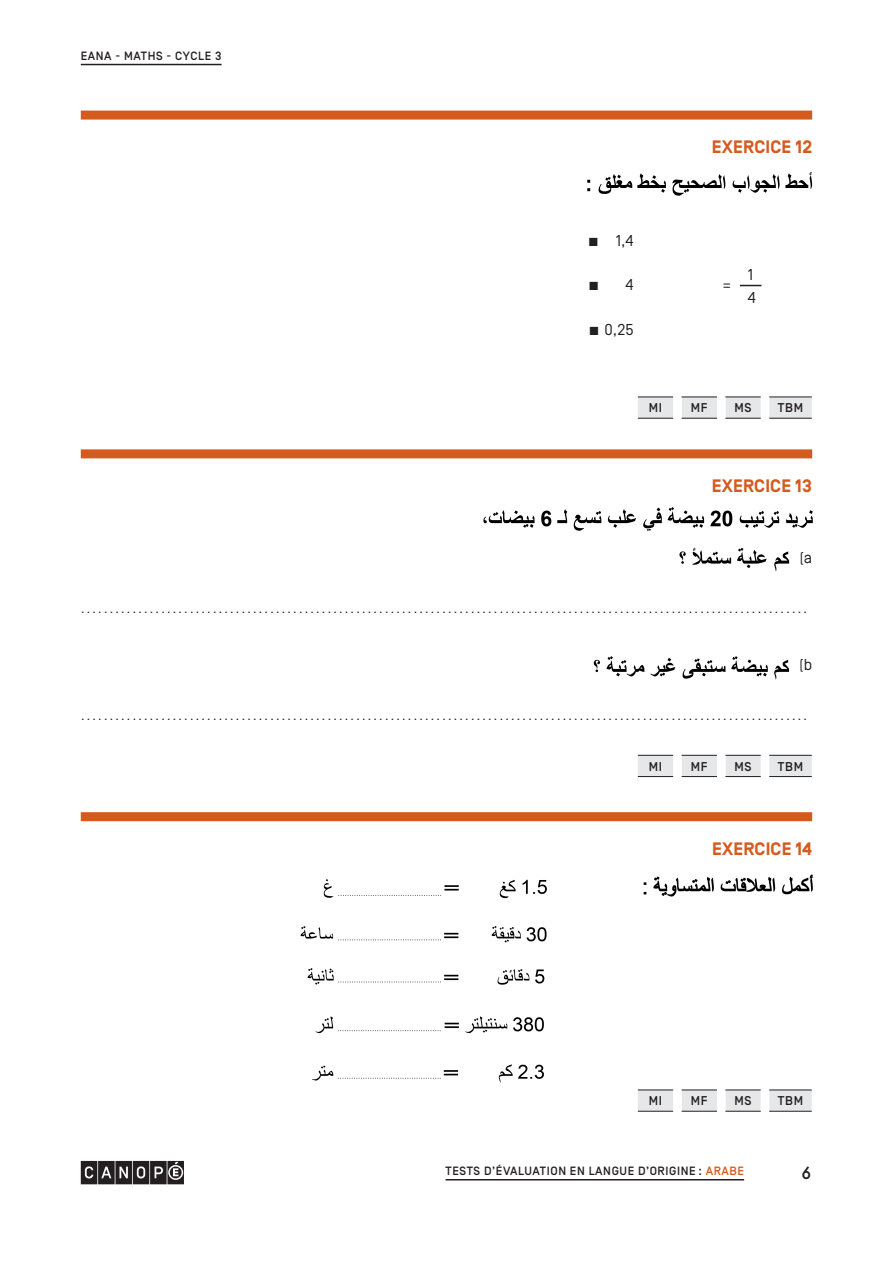
<style>
.page{position:relative;width:893px;height:1263px;background:#fff}
.page>*{position:absolute;margin:0;border:0;box-sizing:border-box;transform-origin:0 0}
.Exercice_Numéro{font:700 18px "Simplon BP";letter-spacing:.01em;color:#d55a1e}
.t1{font:500 18px "Simplon BP Mono";color:#231f20}
.Exercie_Maths_Texte{font:300 15.75px "Simplon BP";color:#231f20}
.Exercice_Maths_Texte{font:15.75px/22.5px "Simplon BP Regular";color:#231f20}
.t2{font:500 12.75px "Simplon BP";letter-spacing:.05em;color:#231f20}
.t3{font:500 12px "Simplon BP";letter-spacing:.05em;color:#231f20}
.s1{color:#d55a1e}
</style>
<div class="page">
<hr style="left:81px;top:64px;width:141px;height:1px;background:#231f20">
<svg style="left:81px;top:1161px;width:103px;height:23px;background:#4b4849"></svg>
<hr style="left:445px;top:1179px;width:299px;height:1px;background:#231f20">
<div style="left:81px;top:111px;width:731px;height:9px;background:#d55a1e"></div>
<div style="left:81px;top:449px;width:731px;height:9px;background:#d55a1e"></div>
<div style="left:81px;top:812px;width:731px;height:9px;background:#d55a1e"></div>
<img style="left:587px;top:171px;width:226px;height:25px">
<svg style="left:638px;top:397px;width:174px;height:21px"></svg>
<hr style="left:638px;top:397px;width:35px;height:1px;background:#231f20">
<hr style="left:682px;top:397px;width:35px;height:1px;background:#231f20">
<hr style="left:725px;top:397px;width:36px;height:1px;background:#231f20">
<hr style="left:769px;top:397px;width:43px;height:1px;background:#231f20">
<hr style="left:638px;top:418px;width:35px;height:1px;background:#231f20">
<hr style="left:682px;top:418px;width:35px;height:1px;background:#231f20">
<hr style="left:725px;top:418px;width:36px;height:1px;background:#231f20">
<hr style="left:769px;top:418px;width:43px;height:1px;background:#231f20">
<svg style="left:740px;top:285px;width:21px;height:1px"></svg>
<svg style="left:638px;top:755px;width:174px;height:21px"></svg>
<hr style="left:638px;top:755px;width:35px;height:1px;background:#231f20">
<hr style="left:682px;top:755px;width:35px;height:1px;background:#231f20">
<hr style="left:725px;top:755px;width:36px;height:1px;background:#231f20">
<hr style="left:769px;top:755px;width:43px;height:1px;background:#231f20">
<hr style="left:638px;top:776px;width:35px;height:1px;background:#231f20">
<hr style="left:682px;top:776px;width:35px;height:1px;background:#231f20">
<hr style="left:725px;top:776px;width:36px;height:1px;background:#231f20">
<hr style="left:769px;top:776px;width:43px;height:1px;background:#231f20">
<img style="left:593px;top:656px;width:197px;height:24px">
<img style="left:679px;top:547px;width:111px;height:25px">
<img style="left:483px;top:507px;width:330px;height:24px">
<svg style="left:638px;top:1090px;width:174px;height:21px"></svg>
<hr style="left:638px;top:1090px;width:35px;height:1px;background:#231f20">
<hr style="left:682px;top:1090px;width:35px;height:1px;background:#231f20">
<hr style="left:725px;top:1090px;width:36px;height:1px;background:#231f20">
<hr style="left:769px;top:1090px;width:43px;height:1px;background:#231f20">
<hr style="left:638px;top:1111px;width:35px;height:1px;background:#231f20">
<hr style="left:682px;top:1111px;width:35px;height:1px;background:#231f20">
<hr style="left:725px;top:1111px;width:36px;height:1px;background:#231f20">
<hr style="left:769px;top:1111px;width:43px;height:1px;background:#231f20">
<img style="left:300px;top:879px;width:247px;height:204px">
<img style="left:643px;top:874px;width:171px;height:23px">
<p class="t3" style="left:81px;top:49px;width:142px">EANA - MATHS - CYCLE 3</p>
<p class="Exercice_Numéro" style="left:712px;top:137px;width:102px">EXERCICE 12</p>
<p class="Exercice_Maths_Texte" style="left:587px;top:229px;width:48px">■ 1,4</p>
<p class="Exercice_Maths_Texte" style="left:587px;top:274px;width:48px">■ 4</p>
<p class="Exercice_Maths_Texte" style="left:723px;top:274px;width:10px">=</p>
<p class="Exercice_Maths_Texte" style="left:588px;top:318px;width:47px">■ 0,25</p>
<p class="Exercice_Maths_Texte" style="left:748px;top:263px;width:10px">1<br>4</p>
<p class="t2" style="left:649px;top:401px;width:15px">MI</p>
<p class="t2" style="left:691px;top:401px;width:18px">MF</p>
<p class="t2" style="left:734px;top:401px;width:19px">MS</p>
<p class="t2" style="left:778px;top:401px;width:27px">TBM</p>
<p class="Exercice_Numéro" style="left:712px;top:476px;width:102px">EXERCICE 13</p>
<p class="Exercice_Maths_Texte" style="left:799px;top:546px;width:14px">(a</p>
<p class="Exercie_Maths_Texte" style="left:81px;top:598px;width:728px">...............................................................................................................................</p>
<p class="Exercice_Maths_Texte" style="left:799px;top:654px;width:14px">(b</p>
<p class="Exercie_Maths_Texte" style="left:81px;top:705px;width:728px">...............................................................................................................................</p>
<p class="t2" style="left:649px;top:759px;width:15px">MI</p>
<p class="t2" style="left:691px;top:759px;width:18px">MF</p>
<p class="t2" style="left:734px;top:759px;width:19px">MS</p>
<p class="t2" style="left:778px;top:759px;width:27px">TBM</p>
<p class="Exercice_Numéro" style="left:712px;top:838px;width:102px">EXERCICE 14</p>
<p class="t2" style="left:649px;top:1094px;width:15px">MI</p>
<p class="t2" style="left:691px;top:1094px;width:18px">MF</p>
<p class="t2" style="left:734px;top:1094px;width:19px">MS</p>
<p class="t2" style="left:778px;top:1094px;width:27px">TBM</p>
<p class="t3" style="left:445px;top:1164px;width:300px">TESTS D’ÉVALUATION EN LANGUE D’ORIGINE : <span class="s1">ARABE</span></p>
<p class="t1" style="left:801px;top:1161px;width:12px">6</p>
</div>
